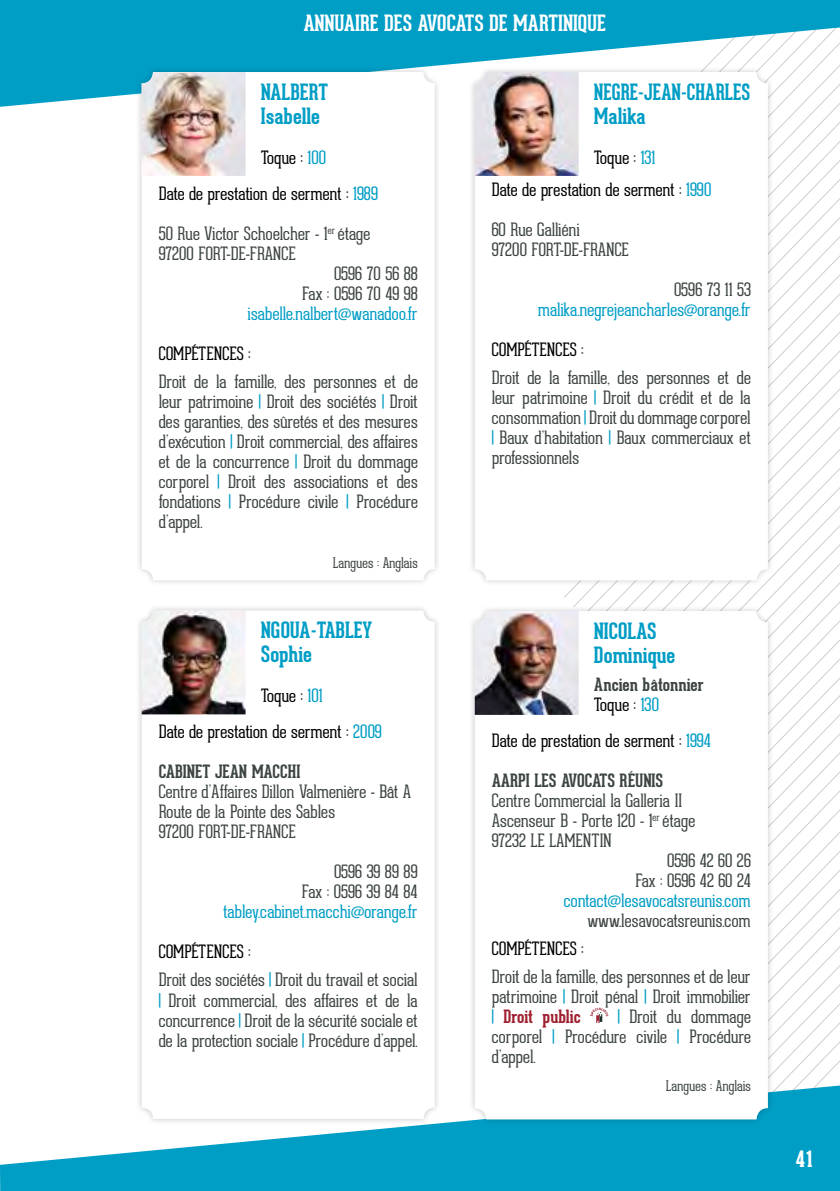
<style>
.page{position:relative;width:840px;height:1191px;background:#fff}
.page>*{position:absolute;margin:0;border:0;box-sizing:border-box;transform-origin:0 0}
.t1{font:700 22px/24px "Geared Slab";color:#009dc5}
.t2{font:700 22px "Geared Slab";color:#fff}
.t3{font:700 22px/24px "Geared Slab";color:#009dc5;scale:.94 1}
.t4{font:100 18px/20px "Geared Slab";color:#3d4543;text-align:justify}
.t5{font:100 18px/36px "Geared Slab";color:#000}
.t6{font:100 18px "Geared Slab";letter-spacing:-.005em;color:#009dc5}
.t7{font:700 18px/20px "Geared Slab";color:#3d4543}
.t8{font:100 14.4px "Geared Slab";letter-spacing:-.005em;color:#3d4543}
.s1{color:#009dc5}
.s2{color:#000}
.s3{font-weight:100;color:#000}
.s4{font-weight:100;color:#009dc5}
.s5{font-weight:700;color:#9f2131}
</style>
<div class="page">
<svg style="left:773px;top:826px;width:66px;height:258px"></svg>
<svg style="left:706px;top:443px;width:133px;height:333px"></svg>
<svg style="left:773px;top:107px;width:66px;height:285px"></svg>
<svg style="left:0;top:0;width:839px;height:107px;fill:#009dc5"></svg>
<svg style="left:0;top:1084px;width:839px;height:107px;fill:#009dc5"></svg>
<div style="left:135px;top:66px;width:306px;height:520px;background:#000;opacity:.2"></div>
<div style="left:142px;top:72px;width:292px;height:508px;background:#fff;border-radius:11px"></div>
<img style="left:142px;top:72px;width:103px;height:104px">
<div style="left:468px;top:66px;width:305px;height:520px;background:#000;opacity:.2"></div>
<div style="left:474px;top:72px;width:293px;height:508px;background:#fff;border-radius:11px"></div>
<img style="left:474px;top:72px;width:104px;height:104px">
<div style="left:135px;top:604px;width:306px;height:521px;background:#000;opacity:.2"></div>
<div style="left:142px;top:610px;width:292px;height:509px;background:#fff;border-radius:11px"></div>
<img style="left:142px;top:610px;width:103px;height:104px">
<div style="left:468px;top:605px;width:305px;height:520px;background:#000;opacity:.2"></div>
<div style="left:474px;top:611px;width:293px;height:508px;background:#fff;border-radius:11px"></div>
<img style="left:474px;top:611px;width:104px;height:104px">
<svg style="left:590px;top:1007px;width:18px;height:16px"></svg>
<p class="t2" style="left:303px;top:10px;width:304px">ANNUAIRE DES AVOCATS DE MARTINIQUE</p>
<p class="t1" style="left:261px;top:80px;width:69px">NALBERT<br>Isabelle</p>
<p class="t5" style="left:159px;top:140px;width:221px;text-indent:102px">Toque : <span class="s1">100<br></span>Date de prestation de serment : <span class="s1">1989</span></p>
<p class="t4" style="left:159px;top:224px;width:213px">50 Rue Victor Schoelcher - 1<sup>er</sup> étage</p>
<p class="t4" style="left:159px;top:244px;width:138px">97200 FORT-DE-FRANCE</p>
<p class="t4" style="left:334px;top:264px;width:85px">0596 70 56 88</p>
<p class="t4" style="left:302px;top:284px;width:117px">Fax : 0596 70 49 98</p>
<p class="t6" style="left:247px;top:303px;width:172px">isabelle.nalbert@wanadoo.fr</p>
<p class="t5" style="left:159px;top:336px;width:93px">COMPÉTENCES :</p>
<p class="t4" style="left:158px;top:372px;width:260px">Droit de la famille, des personnes et de leur patrimoine <span class="s1">|</span> Droit des sociétés <span class="s1">|</span> Droit des garanties, des sûretés et des mesures d’exécution <span class="s1">|</span> Droit commercial, des affaires et de la concurrence <span class="s1">|</span> Droit du dommage corporel <span class="s1">|</span> Droit des associations et des fondations <span class="s1">|</span> Procédure civile <span class="s1">|</span> Procédure d’appel.</p>
<p class="t8" style="left:332px;top:555px;width:86px">Langues : Anglais</p>
<p class="t1" style="left:261px;top:618px;width:113px">NGOUA-TABLEY<br>Sophie</p>
<p class="t5" style="left:159px;top:678px;width:224px;text-indent:102px">Toque : <span class="s1">101<br></span>Date de prestation de serment : <span class="s1">2009</span></p>
<p class="t7" style="left:159px;top:762px;width:143px">CABINET JEAN MACCHI</p>
<p class="t4" style="left:159px;top:782px;width:254px;text-align:left">Centre d’Affaires Dillon Valmenière - Bât A<br>Route de la Pointe des Sables<br>97200 FORT-DE-FRANCE</p>
<p class="t4" style="left:302px;top:862px;width:117px;text-align:right">0596 39 89 89<br>Fax : 0596 39 84 84</p>
<p class="t6" style="left:223px;top:901px;width:196px">tabley.cabinet.macchi@orange.fr</p>
<p class="t4" style="left:159px;top:938px;width:260px;line-height:28px"><span class="s2">COMPÉTENCES :<br></span>Droit des sociétés <span class="s1">|</span> Droit du travail et social</p>
<p class="t4" style="left:159px;top:990px;width:260px"><span class="s1">|</span> Droit commercial, des affaires et de la concurrence <span class="s1">|</span> Droit de la sécurité sociale et de la protection sociale <span class="s1">|</span> Procédure d’appel.</p>
<p class="t3" style="left:593px;top:80px;width:168px">NEGRE-JEAN-CHARLES<br>Malika</p>
<p class="t5" style="left:491px;top:142px;width:221px;line-height:32px;text-indent:102px">Toque : <span class="s1">131<br></span>Date de prestation de serment : <span class="s1">1990</span></p>
<p class="t4" style="left:491px;top:220px;width:138px">60 Rue Galliéni<br>97200 FORT-DE-FRANCE</p>
<p class="t4" style="left:673px;top:280px;width:78px">0596 73 11 53</p>
<p class="t6" style="left:537px;top:299px;width:214px">malika.negrejeancharles@orange.fr</p>
<p class="t5" style="left:491px;top:332px;width:93px">COMPÉTENCES :</p>
<p class="t4" style="left:491px;top:368px;width:260px">Droit de la famille, des personnes et de leur patrimoine <span class="s1">|</span> Droit du crédit et de la consommation <span class="s1">|</span> Droit du dommage corporel <span class="s1">|</span> Baux d’habitation <span class="s1">|</span> Baux commerciaux et professionnels</p>
<p class="t1" style="left:593px;top:619px;width:83px">NICOLAS<br>Dominique</p>
<p class="t7" style="left:593px;top:674px;width:111px">Ancien bâtonnier<br><span class="s3">Toque :</span> <span class="s4">130</span></p>
<p class="t5" style="left:491px;top:723px;width:220px">Date de prestation de serment : <span class="s1">1994</span></p>
<p class="t7" style="left:491px;top:770px;width:173px">AARPI LES AVOCATS RÉUNIS</p>
<p class="t4" style="left:491px;top:791px;width:192px">Centre Commercial la Galleria II</p>
<p class="t4" style="left:491px;top:811px;width:205px">Ascenseur B - Porte 120 - 1<sup>er</sup> étage</p>
<p class="t4" style="left:491px;top:831px;width:121px">97232 LE LAMENTIN</p>
<p class="t4" style="left:666px;top:851px;width:85px">0596 42 60 26</p>
<p class="t4" style="left:635px;top:871px;width:117px">Fax : 0596 42 60 24</p>
<p class="t6" style="left:563px;top:890px;width:188px">contact@lesavocatsreunis.com</p>
<p class="t4" style="left:587px;top:911px;width:165px">www.lesavocatsreunis.com</p>
<p class="t5" style="left:491px;top:931px;width:93px">COMPÉTENCES :</p>
<p class="t4" style="left:491px;top:967px;width:260px">Droit de la famille, des personnes et de leur patrimoine <span class="s1">|</span> Droit pénal <span class="s1">|</span> Droit immobilier <span class="s1">|</span> <span class="s5">Droit public</span></p>
<p class="t4" style="left:491px;top:1007px;width:260px;text-indent:126px"><span class="s1">|</span> Droit du dommage corporel <span class="s1">|</span> Procédure civile <span class="s1">|</span> Procédure d’appel.</p>
<p class="t8" style="left:665px;top:1077px;width:86px">Langues : Anglais</p>
<p class="t2" style="left:794px;top:1145px;width:19px">41</p>
</div>
